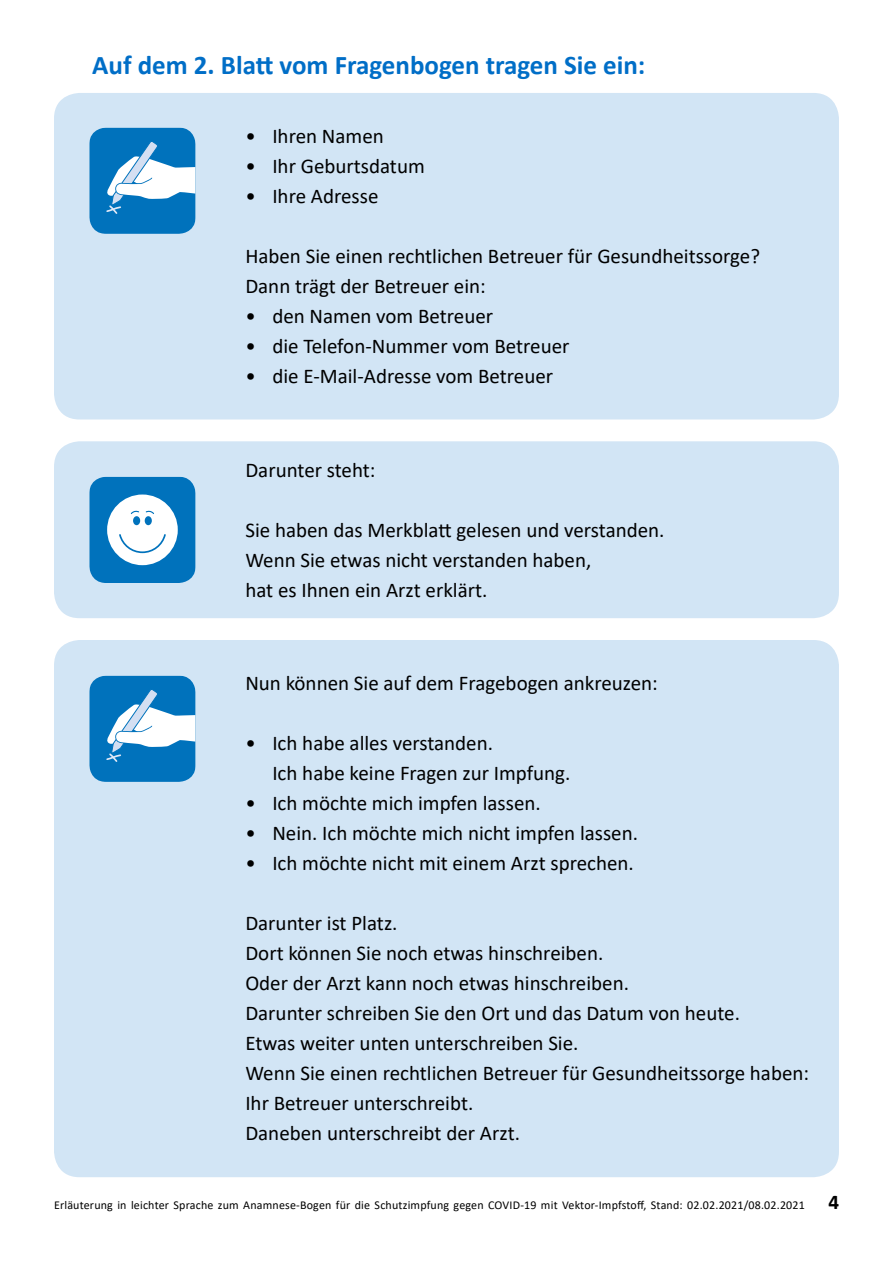
<style>
.page{position:relative;width:893px;height:1263px;background:#fff}
.page>*{position:absolute;margin:0;border:0;box-sizing:border-box;transform-origin:0 0}
.t1{font:700 27px "Calibri";color:#006ec7}
.Fließtext{font:21px/30px "Calibri";color:#000}
.t2{font:700 21px "Calibri";color:#000}
.t3{font:12px "Calibri";letter-spacing:.015em;color:#000}
</style>
<div class="page">
<div style="left:54px;top:640px;width:785px;height:537px;background:#d2e5f5;border-radius:26px"></div>
<svg style="left:89px;top:676px;width:107px;height:106px;background:#4396cd"></svg>
<div style="left:54px;top:93px;width:785px;height:326px;background:#d2e5f5;border-radius:26px"></div>
<svg style="left:89px;top:128px;width:107px;height:106px;background:#4396cd"></svg>
<div style="left:54px;top:441px;width:785px;height:177px;background:#d2e5f5;border-radius:26px"></div>
<svg style="left:89px;top:477px;width:107px;height:106px;background:#59a3d3"></svg>
<h2 class="t1" style="left:92px;top:46px;width:555px">Auf dem 2. Blatt vom Fragenbogen tragen Sie ein:</h2>
<p class="Fließtext" style="left:245px;top:121px;width:140px">• Ihren Namen</p>
<p class="Fließtext" style="left:245px;top:151px;width:181px">• Ihr Geburtsdatum</p>
<p class="Fließtext" style="left:245px;top:181px;width:135px">• Ihre Adresse</p>
<p class="Fließtext" style="left:245px;top:241px;width:516px">Haben Sie einen rechtlichen Betreuer für Gesundheitssorge?</p>
<p class="Fließtext" style="left:245px;top:271px;width:242px">Dann trägt der Betreuer ein:</p>
<p class="Fließtext" style="left:245px;top:301px;width:249px">• den Namen vom Betreuer</p>
<p class="Fließtext" style="left:245px;top:331px;width:326px">• die Telefon-Nummer vom Betreuer</p>
<p class="Fließtext" style="left:245px;top:361px;width:309px">• die E-Mail-Adresse vom Betreuer</p>
<p class="Fließtext" style="left:245px;top:454px;width:132px">Darunter steht:</p>
<p class="Fließtext" style="left:245px;top:514px;width:421px">Sie haben das Merkblatt gelesen und verstanden.</p>
<p class="Fließtext" style="left:245px;top:544px;width:347px">Wenn Sie etwas nicht verstanden haben,</p>
<p class="Fließtext" style="left:245px;top:574px;width:244px">hat es Ihnen ein Arzt erklärt.</p>
<p class="Fließtext" style="left:245px;top:668px;width:414px">Nun können Sie auf dem Fragebogen ankreuzen:</p>
<p class="Fließtext" style="left:272px;top:728px;width:300px;text-indent:-27px">• Ich habe alles verstanden.<br>Ich habe keine Fragen zur Impfung.</p>
<p class="Fließtext" style="left:245px;top:788px;width:297px">• Ich möchte mich impfen lassen.</p>
<p class="Fließtext" style="left:245px;top:818px;width:394px">• Nein. Ich möchte mich nicht impfen lassen.</p>
<p class="Fließtext" style="left:245px;top:848px;width:390px">• Ich möchte nicht mit einem Arzt sprechen.</p>
<p class="Fließtext" style="left:245px;top:908px;width:154px">Darunter ist Platz.</p>
<p class="Fließtext" style="left:245px;top:938px;width:360px">Dort können Sie noch etwas hinschreiben.</p>
<p class="Fließtext" style="left:245px;top:968px;width:385px">Oder der Arzt kann noch etwas hinschreiben.</p>
<p class="Fließtext" style="left:245px;top:998px;width:496px">Darunter schreiben Sie den Ort und das Datum von heute.</p>
<p class="Fließtext" style="left:245px;top:1028px;width:335px">Etwas weiter unten unterschreiben Sie.</p>
<p class="Fließtext" style="left:245px;top:1058px;width:565px">Wenn Sie einen rechtlichen Betreuer für Gesundheitssorge haben:</p>
<p class="Fließtext" style="left:245px;top:1088px;width:230px">Ihr Betreuer unterschreibt.</p>
<p class="Fließtext" style="left:245px;top:1118px;width:276px">Daneben unterschreibt der Arzt.</p>
<p class="t3" style="left:54px;top:1197px;width:752px">Erläuterung in leichter Sprache zum Anamnese-Bogen für die Schutzimpfung gegen COVID-19 mit Vektor-Impfstoff, Stand: 02.02.2021/08.02.2021</p>
<p class="t2" style="left:828px;top:1187px;width:12px">4</p>
</div>
